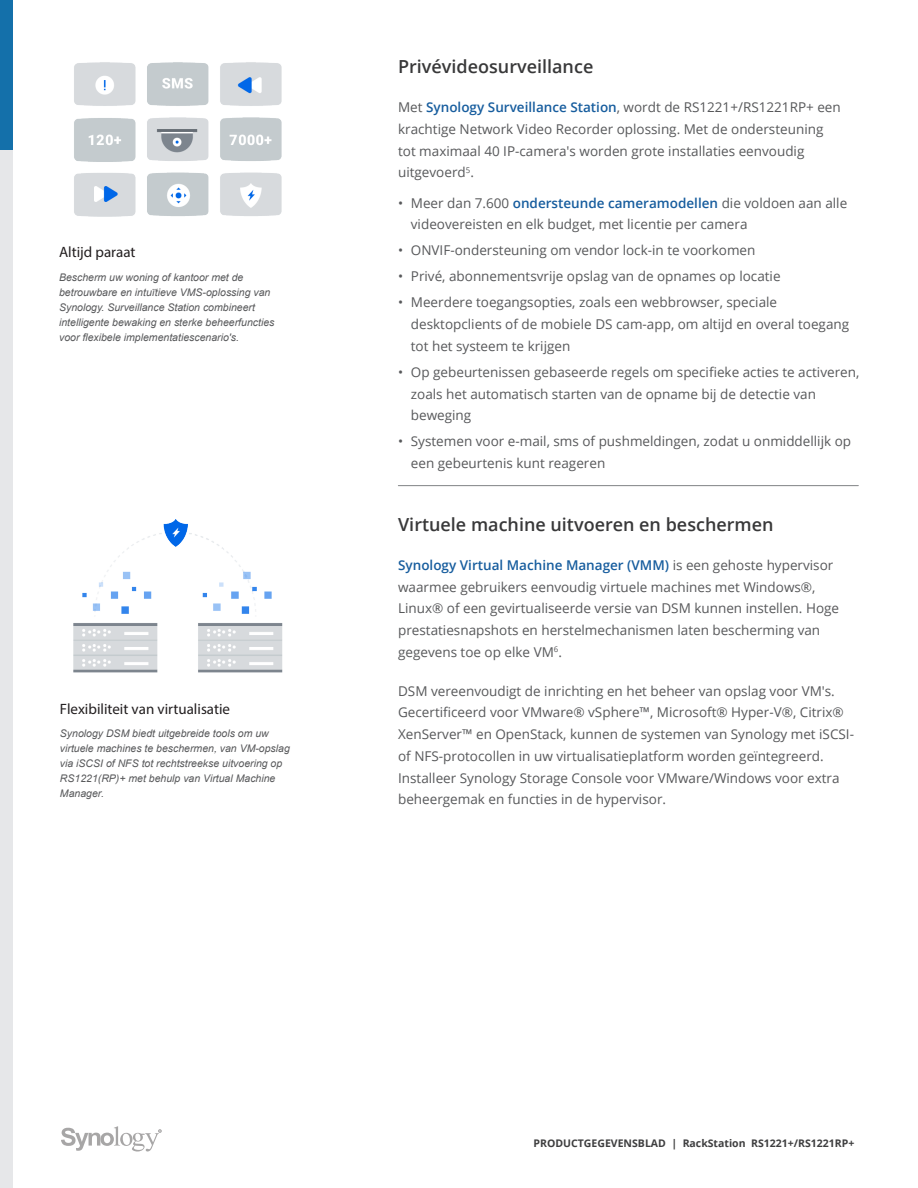
<style>
.page{position:relative;width:918px;height:1188px;background:#fff}
.page>*{position:absolute;margin:0;border:0;box-sizing:border-box;transform-origin:0 0}
.Chapter_Title{font:600 18px "Open Sans";color:#383839}
.Graphic_Title{font:15px "Myriad Pro";color:#231f20}
.Body_Content{font:13.5px/21.8px "Open Sans";color:#57585a}
.Chapter_Title-2{font:13.5px/21.8px "Open Sans";color:#57585a}
.Graphic_Text{font:italic 10.5px/15px "Arial";color:#57585a}
.t1{font:700 10.5px "Open Sans";color:#3e3e3f}
.s1{font-weight:600;color:#175d9e}
</style>
<div class="page">
<div style="left:0;top:0;width:13px;height:150px;background:#1470aa"></div>
<svg style="left:61px;top:1126px;width:101px;height:26px"></svg>
<hr style="left:398px;top:485px;width:460px;height:1px;background:#808285">
<div style="left:0;top:150px;width:13px;height:1038px;background:#e6e7e9"></div>
<img style="left:74px;top:62px;width:208px;height:155px">
<img style="left:73px;top:519px;width:210px;height:154px">
<p class="Graphic_Title" style="left:59px;top:243px;width:78px">Altijd paraat</p>
<p class="Graphic_Text" style="left:59px;top:270px;width:217px">Bescherm uw woning of kantoor met de betrouwbare en intuïtieve VMS-oplossing van Synology. Surveillance Station combineert intelligente bewaking en sterke beheerfuncties voor flexibele implementatiescenario's.</p>
<p class="Graphic_Title" style="left:60px;top:700px;width:172px">Flexibiliteit van virtualisatie</p>
<p class="Graphic_Text" style="left:60px;top:726px;width:231px">Synology DSM biedt uitgebreide tools om uw virtuele machines te beschermen, van VM-opslag via iSCSI of NFS tot rechtstreekse uitvoering op RS1221(RP)+ met behulp van Virtual Machine Manager.</p>
<p class="Chapter_Title" style="left:398px;top:54px;width:197px">Privévideosurveillance</p>
<p class="Chapter_Title-2" style="left:398px;top:96px;width:444px">Met <span class="s1">Synology Surveillance Station</span>, wordt de RS1221+/RS1221RP+ een krachtige Network Video Recorder oplossing. Met de ondersteuning tot maximaal 40 IP-camera's worden grote installaties eenvoudig uitgevoerd<sup>5</sup>.</p>
<p class="Body_Content" style="left:411px;top:191px;width:438px;text-indent:-13px">• Meer dan 7.600 <span class="s1">ondersteunde cameramodellen</span> die voldoen aan alle videovereisten en elk budget, met licentie per camera</p>
<p class="Body_Content" style="left:398px;top:239px;width:359px">• ONVIF-ondersteuning om vendor lock-in te voorkomen</p>
<p class="Body_Content" style="left:398px;top:265px;width:384px">• Privé, abonnementsvrije opslag van de opnames op locatie</p>
<p class="Body_Content" style="left:411px;top:291px;width:440px;text-indent:-13px">• Meerdere toegangsopties, zoals een webbrowser, speciale desktopclients of de mobiele DS cam-app, om altijd en overal toegang tot het systeem te krijgen</p>
<p class="Body_Content" style="left:411px;top:361px;width:450px;text-indent:-13px">• Op gebeurtenissen gebaseerde regels om specifieke acties te activeren, zoals het automatisch starten van de opname bij de detectie van beweging</p>
<p class="Body_Content" style="left:411px;top:430px;width:442px;text-indent:-13px">• Systemen voor e-mail, sms of pushmeldingen, zodat u onmiddellijk op een gebeurtenis kunt reageren</p>
<p class="Chapter_Title" style="left:398px;top:512px;width:377px">Virtuele machine uitvoeren en beschermen</p>
<p class="Body_Content" style="left:398px;top:554px;width:443px"><span class="s1">Synology Virtual Machine Manager (VMM)</span> is een gehoste hypervisor waarmee gebruikers eenvoudig virtuele machines met Windows®, Linux® of een gevirtualiseerde versie van DSM kunnen instellen. Hoge prestatiesnapshots en herstelmechanismen laten bescherming van gegevens toe op elke VM<sup>6</sup>.</p>
<p class="Body_Content" style="left:398px;top:679px;width:457px">DSM vereenvoudigt de inrichting en het beheer van opslag voor VM's.<br>Gecertificeerd voor VMware® vSphere™, Microsoft® Hyper-V®, Citrix® XenServer™ en OpenStack, kunnen de systemen van Synology met iSCSI&shy;of NFS-protocollen in uw virtualisatieplatform worden geïntegreerd.<br>Installeer Synology Storage Console voor VMware/Windows voor extra beheergemak en functies in de hypervisor.</p>
<p class="t1" style="left:534px;top:1136px;width:322px">PRODUCTGEGEVENSBLAD | RackStation RS1221+/RS1221RP+</p>
</div>
